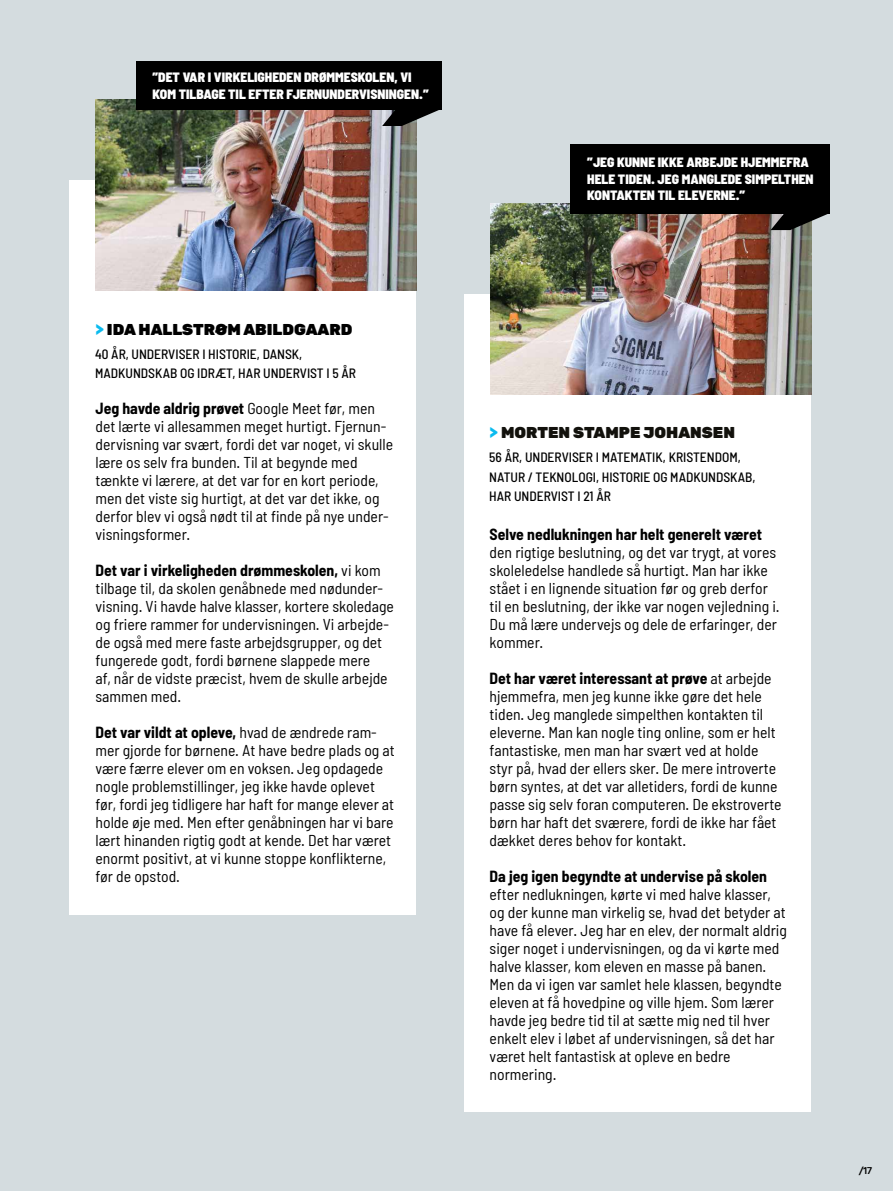
<style>
.page{position:relative;width:893px;height:1191px;background:#d4dcdf}
.page>*{position:absolute;margin:0;border:0;box-sizing:border-box;transform-origin:0 0}
.t1{font:semi-condensed 15.75px/18px "Barlow";color:#000}
.t2{font:700 semi-condensed 15.75px "Barlow";color:#000}
.t3{font:900 15.75px "Rubik";color:#000}
.t4{font:900 15.75px "Rubik";color:#12110c}
.t5{font:500 semi-condensed 13.5px/19.5px "Barlow";color:#000}
.t6{font:900 semi-condensed 13.5px/16.5px "Barlow";color:#fff}
.t7{font:600 10.5px "Hind Vadodara";color:#000}
.s1{color:#0bbbef}
.s2{font-weight:700}
</style>
<div class="page">
<div style="left:465px;top:294px;width:346px;height:817px;background:#fff"></div>
<div style="left:70px;top:180px;width:346px;height:734px;background:#fff"></div>
<img style="left:95px;top:99px;width:321px;height:192px">
<img style="left:490px;top:203px;width:321px;height:192px">
<svg style="left:382px;top:109px;width:58px;height:17px"></svg>
<div style="left:136px;top:61px;width:305px;height:48px;background:#000"></div>
<svg style="left:771px;top:213px;width:58px;height:17px"></svg>
<div style="left:570px;top:144px;width:260px;height:69px;background:#000"></div>
<p class="t6" style="left:153px;top:69px;width:278px">”DET VAR I VIRKELIGHEDEN DRØMMESKOLEN, VI<br>KOM TILBAGE TIL EFTER FJERNUNDERVISNINGEN.”</p>
<p class="t3" style="left:96px;top:320px;width:259px"><span class="s1">&gt;</span> IDA HALLSTRØM ABILDGAARD</p>
<p class="t5" style="left:95px;top:344px;width:262px">40 ÅR, UNDERVISER I HISTORIE, DANSK,<br>MADKUNDSKAB OG IDRÆT, HAR UNDERVIST I 5 ÅR</p>
<p class="t1" style="left:96px;top:399px;width:299px"><span class="s2">Jeg havde aldrig prøvet</span> Google Meet før, men det lærte vi allesammen meget hurtigt. Fjernun&shy;dervisning var svært, fordi det var noget, vi skulle lære os selv fra bunden. Til at begynde med tænkte vi lærere, at det var for en kort periode, men det viste sig hurtigt, at det var det ikke, og derfor blev vi også nødt til at finde på nye under&shy;visningsformer.</p>
<p class="t1" style="left:96px;top:561px;width:300px"><span class="s2">Det var i virkeligheden drømmeskolen,</span> vi kom tilbage til, da skolen genåbnede med nødunder&shy;visning. Vi havde halve klasser, kortere skoledage og friere rammer for undervisningen. Vi arbejde&shy;de også med mere faste arbejdsgrupper, og det fungerede godt, fordi børnene slappede mere<br>af, når de vidste præcist, hvem de skulle arbejde sammen med.</p>
<p class="t1" style="left:96px;top:723px;width:301px"><span class="s2">Det var vildt at opleve,</span> hvad de ændrede ram&shy;mer gjorde for børnene. At have bedre plads og at være færre elever om en voksen. Jeg opdagede nogle problemstillinger, jeg ikke havde oplevet før, fordi jeg tidligere har haft for mange elever at holde øje med. Men efter genåbningen har vi bare lært hinanden rigtig godt at kende. Det har været enormt positivt, at vi kunne stoppe konflikterne, før de opstod.</p>
<p class="t6" style="left:587px;top:154px;width:228px">”JEG KUNNE IKKE ARBEJDE HJEMMEFRA<br>HELE TIDEN. JEG MANGLEDE SIMPELTHEN<br>KONTAKTEN TIL ELEVERNE.”</p>
<p class="t4" style="left:490px;top:423px;width:247px"><span class="s1">&gt;</span> MORTEN STAMPE JOHANSEN</p>
<p class="t5" style="left:489px;top:447px;width:268px">56 ÅR, UNDERVISER I MATEMATIK, KRISTENDOM,<br>NATUR / TEKNOLOGI, HISTORIE OG MADKUNDSKAB,<br>HAR UNDERVIST I 21 ÅR</p>
<p class="t2" style="left:490px;top:525px;width:274px">Selve nedlukningen har helt generelt været</p>
<p class="t1" style="left:490px;top:543px;width:292px">den rigtige beslutning, og det var trygt, at vores skoleledelse handlede så hurtigt. Man har ikke stået i en lignende situation før og greb derfor til en beslutning, der ikke var nogen vejledning i.<br>Du må lære undervejs og dele de erfaringer, der kommer.</p>
<p class="t1" style="left:490px;top:669px;width:293px"><span class="s2">Det har været interessant at prøve</span> at arbejde hjemmefra, men jeg kunne ikke gøre det hele tiden. Jeg manglede simpelthen kontakten til eleverne. Man kan nogle ting online, som er helt fantastiske, men man har svært ved at holde styr på, hvad der ellers sker. De mere introverte børn syntes, at det var alletiders, fordi de kunne passe sig selv foran computeren. De ekstroverte børn har haft det sværere, fordi de ikke har fået dækket deres behov for kontakt.</p>
<p class="t2" style="left:490px;top:867px;width:279px">Da jeg igen begyndte at undervise på skolen</p>
<p class="t1" style="left:490px;top:885px;width:299px">efter nedlukningen, kørte vi med halve klasser, og der kunne man virkelig se, hvad det betyder at have få elever. Jeg har en elev, der normalt aldrig siger noget i undervisningen, og da vi kørte med halve klasser, kom eleven en masse på banen.<br>Men da vi igen var samlet hele klassen, begyndte eleven at få hovedpine og ville hjem. Som lærer havde jeg bedre tid til at sætte mig ned til hver enkelt elev i løbet af undervisningen, så det har været helt fantastisk at opleve en bedre normering.</p>
<p class="t7" style="left:859px;top:1162px;width:15px">/17</p>
</div>
